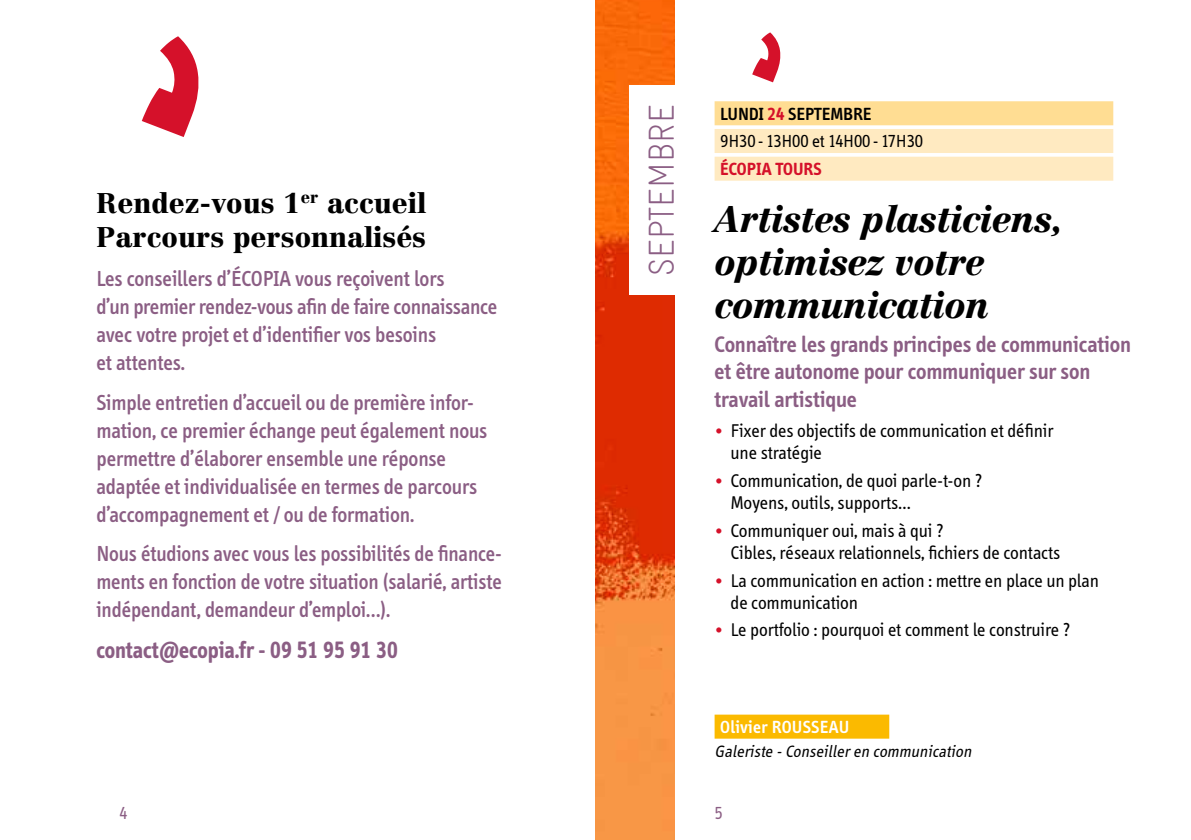
<style>
.page{position:relative;width:1191px;height:840px;background:#fff}
.page>*{position:absolute;margin:0;border:0;box-sizing:border-box;transform-origin:0 0}
.t1{font:36px/43px "Centennial Black Italic Os F";letter-spacing:-.01em;color:#000}
.t2{font:300 condensed 36px "Gravur";color:#8b5e84}
.t3{font:900 28px/34px "Centennial";color:#000}
.t4{font:700 24px "Info";color:#8b5e84;scale:.95 1}
.t5{font:600 23px/27.6px "Info";color:#8b5e84}
.t6{font:500 22.2px/28px "Info";color:#8b5e84;scale:.96 1}
.t7{font:500 22.2px/28px "Info";color:#8b5e84;text-align:justify;scale:.95 1}
.t8{font:19px/22px "Info";color:#000}
.t9{font:18px/27.6px "Info";color:#000}
.t10{font:600 18px "Info";color:#fff}
.t11{font:700 18px "Info";letter-spacing:.01em;color:#d5112a}
.t12{font:18px "Info";color:#8b5e84}
.t13{font:italic 17px "Info";color:#000}
.s1{font-weight:600}
.s2{font-weight:700;color:#d5112a}
.s3{color:#d5112a}
</style>
<div class="page">
<svg style="left:752px;top:32px;width:29px;height:50px"></svg>
<img style="left:595px;top:0;width:80px;height:839px">
<div style="left:714px;top:101px;width:399px;height:24px;background:#ffdd93"></div>
<div style="left:714px;top:129px;width:399px;height:24px;background:#ffeac1"></div>
<div style="left:714px;top:157px;width:399px;height:24px;background:#ffeac1"></div>
<div style="left:714px;top:714px;width:175px;height:24px;background:#fbba00"></div>
<div style="left:629px;top:85px;width:63px;height:210px;background:#fff"></div>
<svg style="left:142px;top:36px;width:57px;height:101px"></svg>
<p class="t3" style="left:96px;top:185px;width:331px">Rendez-vous 1<sup>er</sup> accueil<br>Parcours personnalisés</p>
<p class="t6" style="left:96px;top:265px;width:419px">Les conseillers d’ÉCOPIA vous reçoivent lors<br>d’un premier rendez-vous afin de faire connaissance avec votre projet et d’identifier vos besoins<br>et attentes.</p>
<p class="t6" style="left:96px;top:388px;width:409px">Simple entretien d’accueil ou de première infor&shy;mation, ce premier échange peut également nous permettre d’élaborer ensemble une réponse adaptée et individualisée en termes de parcours d’accompagnement et / ou de formation.</p>
<p class="t7" style="left:96px;top:539px;width:428px">Nous étudions avec vous les possibilités de finance&shy;ments en fonction de votre situation (salarié, artiste indépendant, demandeur d’emploi…).</p>
<p class="t4" style="left:96px;top:635px;width:319px">contact@ecopia.fr - 09 51 95 91 30</p>
<h1 class="t2" style="left:641px;top:275px;width:172px;rotate:-90deg">septembre</h1>
<p class="t9" style="left:720px;top:100px;width:204px"><span class="s1">lundi</span> <span class="s2">24</span> <span class="s1">septembre<br></span>9h30 - 13h00 et 14h00 - 17h30</p>
<p class="t11" style="left:720px;top:159px;width:103px">ÉCOPIA TOURS</p>
<h1 class="t1" style="left:714px;top:197px;width:350px">Artistes plasticiens, optimisez votre communication</h1>
<p class="t5" style="left:714px;top:330px;width:418px">Connaître les grands principes de communication et être autonome pour communiquer sur son travail artistique</p>
<p class="t8" style="left:730px;top:420px;width:324px;text-indent:-16px"><span class="s3">•</span> Fixer des objectifs de communication et définir une stratégie</p>
<p class="t8" style="left:730px;top:470px;width:254px;text-indent:-16px"><span class="s3">•</span> Communication, de quoi parle-t-on ?<br>Moyens, outils, supports…</p>
<p class="t8" style="left:730px;top:519px;width:331px;text-indent:-16px"><span class="s3">•</span> Communiquer oui, mais à qui ?<br>Cibles, réseaux relationnels, fichiers de contacts</p>
<p class="t8" style="left:730px;top:569px;width:370px;text-indent:-16px"><span class="s3">•</span> La communication en action : mettre en place un plan de communication</p>
<p class="t8" style="left:714px;top:619px;width:357px"><span class="s3">•</span> Le portfolio : pourquoi et comment le construire ?</p>
<p class="t10" style="left:720px;top:716px;width:62px">Olivier ROUSSEAU</p>
<p class="t13" style="left:714px;top:741px;width:261px">Galeriste -Conseilleren communication</p>
<p class="t12" style="left:119px;top:803px;width:10px">4</p>
<p class="t12" style="left:714px;top:803px;width:10px">5</p>
</div>
